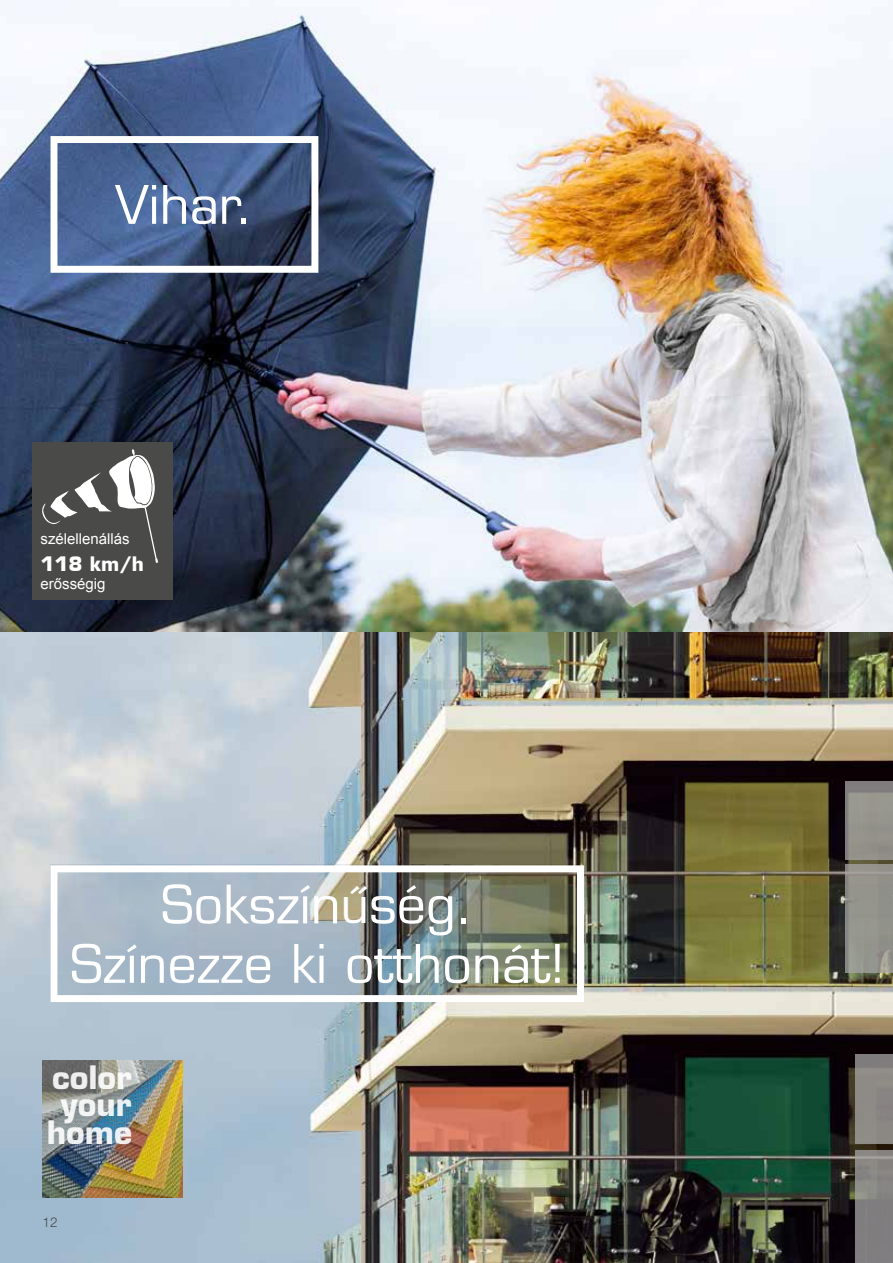
<style>
.page{position:relative;width:893px;height:1263px;background:#fff}
.page>*{position:absolute;margin:0;border:0;box-sizing:border-box;transform-origin:0 0}
.t1{font:51.75px/59.4px "Eurostile LT Std";color:#fff;text-align:center}
.t2{font:700 31.5px/27.8px "Eurostile LT Std";color:#fff;text-align:center}
.t3{font:700 19.5px "Eurostile LT";color:#fff}
.t4{font:15px "Arial";color:#fff}
.t5{font:300 13.5px "Helvetica Neue LT Std";color:#4a4a49}
.s1{font-size:49.5px}
</style>
<div class="page">
<img style="left:0;top:631px;width:892px;height:632px">
<img style="left:0;top:0;width:893px;height:631px">
<svg style="left:846px;top:781px;width:46px;height:78px;background:#908f89"></svg>
<div style="left:855px;top:1054px;width:38px;height:90px;background:linear-gradient(to right,#8d8a86,#888482)"></div>
<svg style="left:855px;top:1150px;width:37px;height:113px;background:#848281"></svg>
<svg style="left:846px;top:864px;width:46px;height:108px;background:#93938c"></svg>
<hr style="left:892px;top:631px;width:1px;height:632px;background:#bcbcbc">
<div style="left:32px;top:442px;width:140px;height:158px;background:#4a4a49"></div>
<svg style="left:42px;top:449px;width:116px;height:114px"></svg>
<img style="left:43px;top:1061px;width:140px;height:136px">
<img style="left:59px;top:873px;width:517px;height:121px">
<div style="left:51px;top:865px;width:533px;height:137px;border:7px solid #fff"></div>
<div style="left:51px;top:136px;width:267px;height:137px;border:7px solid #fff"></div>
<p class="t1" style="left:115px;top:176px;width:140px">Vihar.</p>
<p class="t4" style="left:41px;top:529px;width:91px">szélellenállás</p>
<p class="t3" style="left:41px;top:552px;width:105px">118 km/h</p>
<p class="t4" style="left:41px;top:574px;width:67px">erősségig</p>
<p class="t1" style="left:70px;top:875px;width:496px">Sokszín<span class="s1">u˝</span>ség.<br>Színezze ki otthonát!</p>
<p class="t2" style="left:47px;top:1063px;width:87px">color your home</p>
<p class="t5" style="left:43px;top:1214px;width:17px">12</p>
</div>
